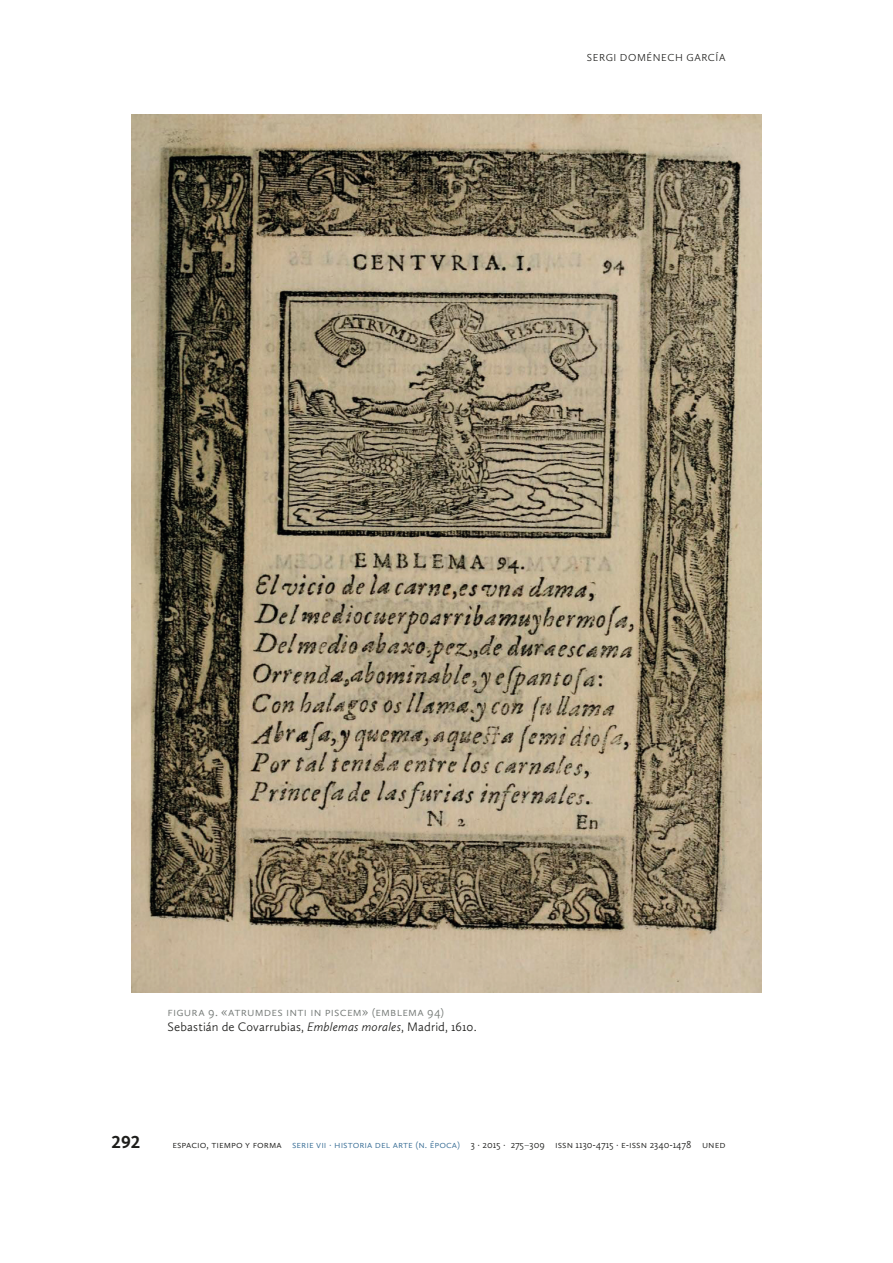
<style>
.page{position:relative;width:893px;height:1263px;background:#fff}
.page>*{position:absolute;margin:0;border:0;box-sizing:border-box;transform-origin:0 0}
.t1{font:700 18px "Calluna Sans";color:#1d1d1b}
.t2{font:300 12.75px/14.2px "Calluna Sans";letter-spacing:.01em;color:#1d1d1b}
.t3{font:300 12.75px "Calluna Sans";letter-spacing:.015em;color:#747976}
.t4{font:300 10.5px "Calluna Sans";color:#1d1d1b}
.t5{font:300 10.5px "Calluna Sans";color:#386d95}
.s1{color:#747976}
.s2{font-style:italic}
.s3{color:#386d95}
.s4{font-weight:400;color:#747976}
</style>
<div class="page">
<img style="left:131px;top:115px;width:631px;height:877px">
<p class="t4" style="left:587px;top:52px;width:13px">Sergi</p>
<p class="t4" style="left:620px;top:52px;width:41px">Doménech</p>
<p class="t4" style="left:686px;top:52px;width:15px">García</p>
<p class="t2" style="left:167px;top:1005px;width:311px;text-indent:260px"><span class="s1">94)<br></span>Sebastián de Covarrubias, <span class="s2">Emblemas morales</span>, M adrid, 1610.</p>
<p class="t3" style="left:167px;top:1004px;width:24px">Figura</p>
<p class="t3" style="left:208px;top:1004px;width:35px">9. «Atrumdes</p>
<p class="t3" style="left:286px;top:1004px;width:46px">Inti in piscem</p>
<p class="t3" style="left:362px;top:1004px;width:49px">» (emblema</p>
<h1 class="t1" style="left:112px;top:1131px;width:30px">292</h1>
<p class="t4" style="left:172px;top:1138px;width:130px">ESPACIO, TIEMPO Y FORMA <span class="s3">Serie</span></p>
<p class="t5" style="left:316px;top:1138px;width:30px">VII · historia</p>
<p class="t5" style="left:375px;top:1138px;width:24px">de l arte</p>
<p class="t5" style="left:415px;top:1138px;width:26px">(n. época</p>
<p class="t4" style="left:457px;top:1138px;width:270px"><span class="s3">)</span> 3 · 2015 · 275<span class="s4">–</span>309 ISSN 1130-4715 · e-iss n 2340-1478 UN ED</p>
</div>
